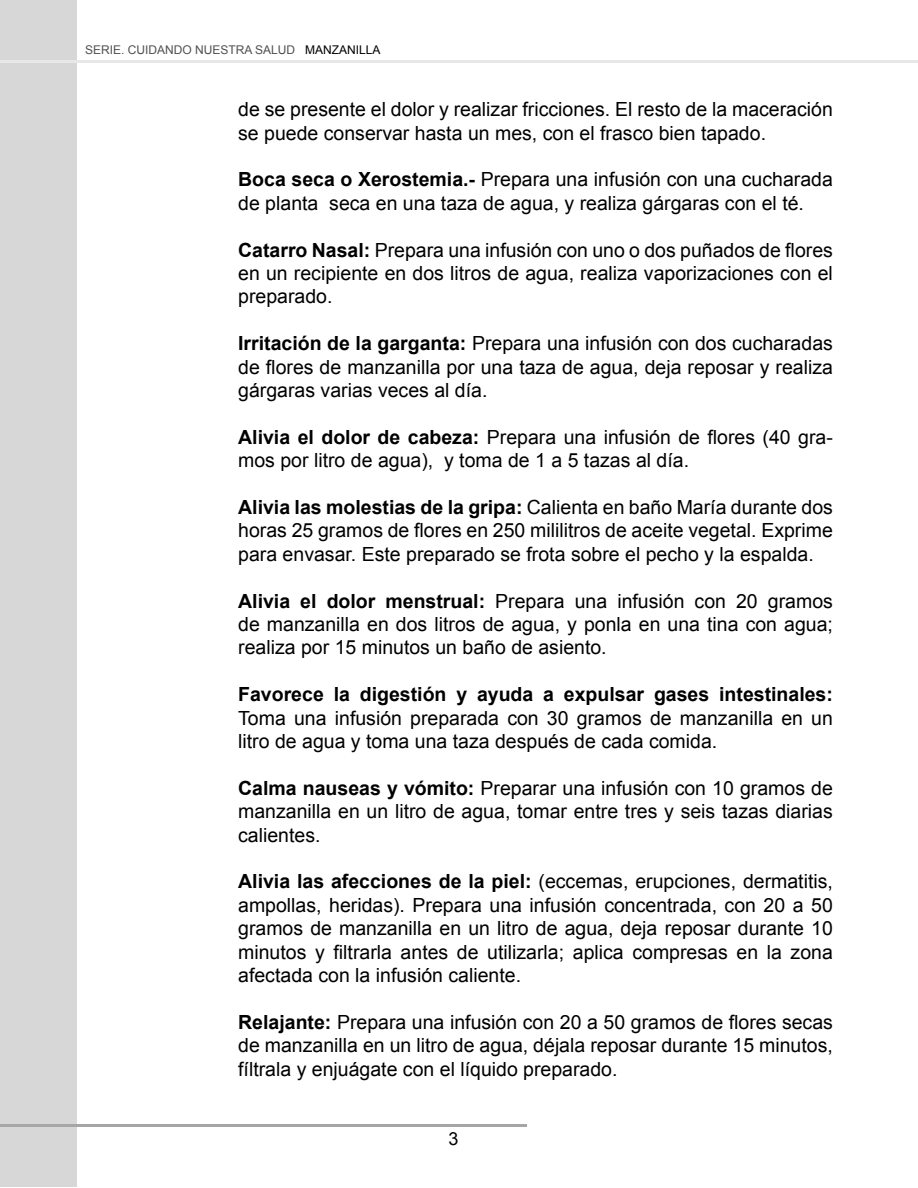
<style>
.page{position:relative;width:918px;height:1188px;background:#fff}
.page>*{position:absolute;margin:0;border:0;box-sizing:border-box;transform-origin:0 0}
.t1{font:19.5px/23.4px "Arial";color:#000;text-align:justify}
.t2{font:18px "Arial";color:#000}
.t3{font:12px "Arial";color:#515151}
.s1{color:#000}
.s2{font-weight:700}
</style>
<div class="page">
<div style="left:0;top:0;width:77px;height:1187px;background:#d7d7d7"></div>
<hr style="left:0;top:60px;width:918px;height:3px;background:#e7e7e7">
<hr style="left:0;top:1124px;width:527px;height:3px;background:#a6a6a6">
<p class="t3" style="left:85px;top:43px;width:297px">SERIE. CUIDANDO NUESTRA SALUD <span class="s1">MANZANILLA</span></p>
<p class="t1" style="left:238px;top:98px;width:596px">de se presente el dolor y realizar fricciones. El resto de la maceración se puede conservar hasta un mes, con el frasco bien tapado.</p>
<p class="t1" style="left:238px;top:168px;width:596px"><span class="s2">Boca seca o Xerostemia.-</span> Prepara una infusión con una cucharada de planta seca en una taza de agua, y realiza gárgaras con el té.</p>
<p class="t1" style="left:238px;top:238px;width:596px"><span class="s2">Catarro Nasal:</span> Prepara una infusión con uno o dos puñados de flores en un recipiente en dos litros de agua, realiza vaporizaciones con el preparado.</p>
<p class="t1" style="left:238px;top:332px;width:596px"><span class="s2">Irritación de la garganta:</span> Prepara una infusión con dos cucharadas de flores de manzanilla por una taza de agua, deja reposar y realiza gárgaras varias veces al día.</p>
<p class="t1" style="left:238px;top:425px;width:596px"><span class="s2">Alivia el dolor de cabeza:</span> Prepara una infusión de flores (40 gra&shy;mos por litro de agua), y toma de 1 a 5 tazas al día.</p>
<p class="t1" style="left:238px;top:495px;width:596px"><span class="s2">Alivia las molestias de la gripa:</span> Calienta en baño María durante dos horas 25 gramos de flores en 250 mililitros de aceite vegetal. Exprime para envasar. Este preparado se frota sobre el pecho y la espalda.</p>
<p class="t1" style="left:238px;top:589px;width:596px"><span class="s2">Alivia el dolor menstrual:</span> Prepara una infusión con 20 gramos de manzanilla en dos litros de agua, y ponla en una tina con agua; realiza por 15 minutos un baño de asiento.</p>
<p class="t1" style="left:238px;top:683px;width:596px"><span class="s2">Favorece la digestión y ayuda a expulsar gases intestinales:<br></span>Toma una infusión preparada con 30 gramos de manzanilla en un litro de agua y toma una taza después de cada comida.</p>
<p class="t1" style="left:238px;top:776px;width:596px"><span class="s2">Calma nauseas y vómito:</span> Preparar una infusión con 10 gramos de manzanilla en un litro de agua, tomar entre tres y seis tazas diarias calientes.</p>
<p class="t1" style="left:238px;top:870px;width:596px"><span class="s2">Alivia las afecciones de la piel:</span> (eccemas, erupciones, dermatitis, ampollas, heridas). Prepara una infusión concentrada, con 20 a 50 gramos de manzanilla en un litro de agua, deja reposar durante 10 minutos y filtrarla antes de utilizarla; aplica compresas en la zona afectada con la infusión caliente.</p>
<p class="t1" style="left:238px;top:1010px;width:596px"><span class="s2">Relajante:</span> Prepara una infusión con 20 a 50 gramos de flores secas de manzanilla en un litro de agua, déjala reposar durante 15 minutos, fíltrala y enjuágate con el líquido preparado.</p>
<p class="t2" style="left:449px;top:1128px;width:12px">3</p>
</div>
